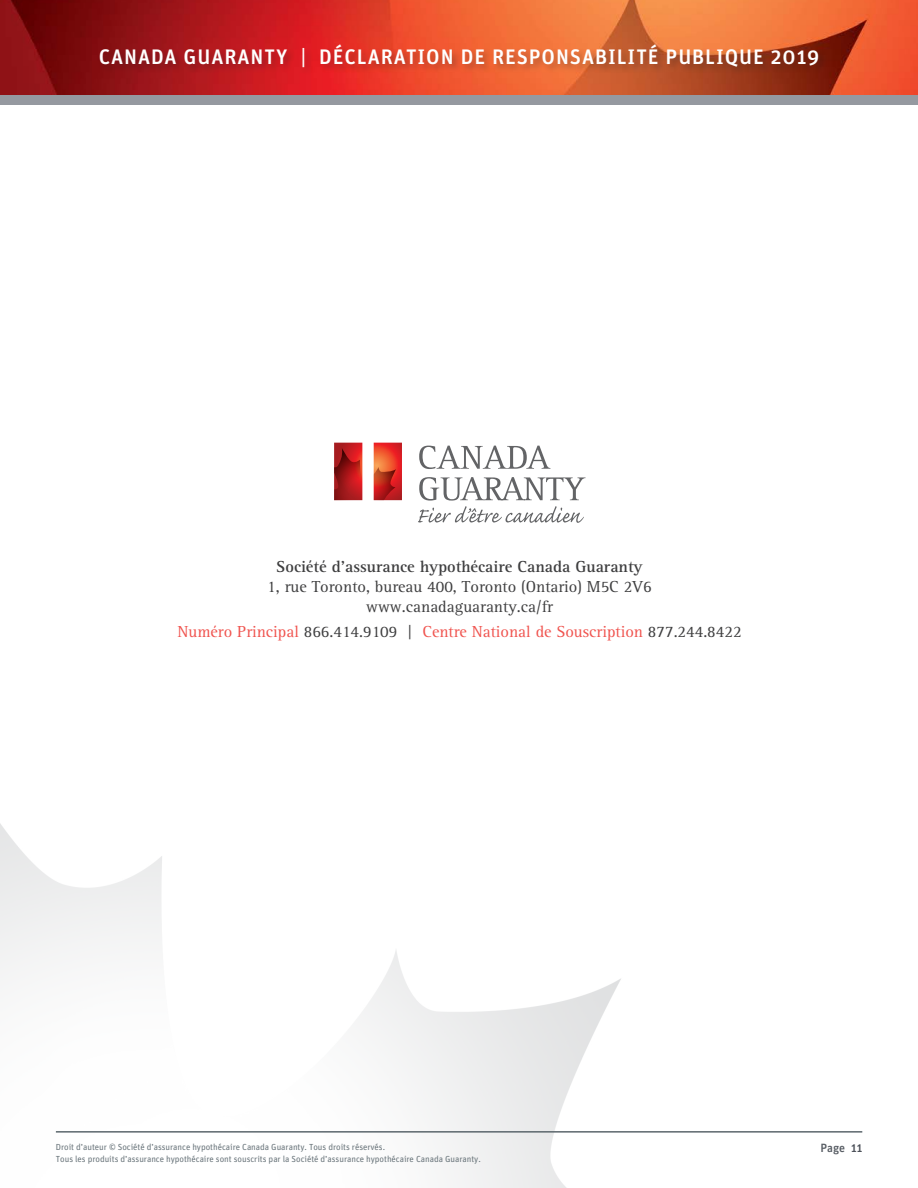
<style>
.page{position:relative;width:918px;height:1188px;background:#fff}
.page>*{position:absolute;margin:0;border:0;box-sizing:border-box;transform-origin:0 0}
.t1{font:500 21px "Unit";letter-spacing:.045em;color:#fff}
.CG_body{font:16.5px/20.2px "Rotis Serif";color:#3e3e3f;text-align:center}
.CG_body-2{font:16.5px "Rotis Serif";color:#f0544f}
.t2{font:500 12px "Unit";color:#595e65}
.t3{font:8.85px/12.1px "Unit OT";letter-spacing:-.005em;color:#6a757b}
.s1{font-weight:700}
.s2{color:#3e3e3f}
.s3{color:#4c5159}
</style>
<div class="page">
<img style="left:0;top:0;width:918px;height:95px">
<div style="left:98px;top:43px;width:730px;height:34px;background:#231f20;opacity:.3"></div>
<div style="left:0;top:95px;width:918px;height:10px;background:#9599a0"></div>
<hr style="left:56px;top:1131px;width:806px;height:2px;background:#5c676d">
<svg style="left:418px;top:446px;width:168px;height:77px"></svg>
<svg style="left:334px;top:443px;width:68px;height:57px"></svg>
<h1 class="t1" style="left:99px;top:44px;width:722px">CANADA GUARANTY | DÉCLARATION DE RESPONSABILITÉ PUBLIQUE 2019</h1>
<p class="CG_body" style="left:267px;top:557px;width:386px"><span class="s1">Société d’assurance hypothécaire Canada Guaranty<br></span>1, rue Toronto, bureau 400, Toronto (Ontario) M5C 2V6 www.canadaguaranty.ca/fr</p>
<p class="CG_body-2" style="left:178px;top:622px;width:566px">Numéro Principal <span class="s2">866.414.9109 |</span> Centre National de Souscription <span class="s2">877.244.8422</span></p>
<p class="t3" style="left:56px;top:1141px;width:427px">Droit d’auteur © Société d’assurance hypothécaire Canada Guaranty. Tous droits réservés.<br>Tous les produits d’assurance hypothécaire sont souscrits par la Société d’assurance hypothécaire Canada Guaranty.</p>
<h3 class="t2" style="left:820px;top:1141px;width:43px">Page <span class="s3">11</span></h3>
</div>
